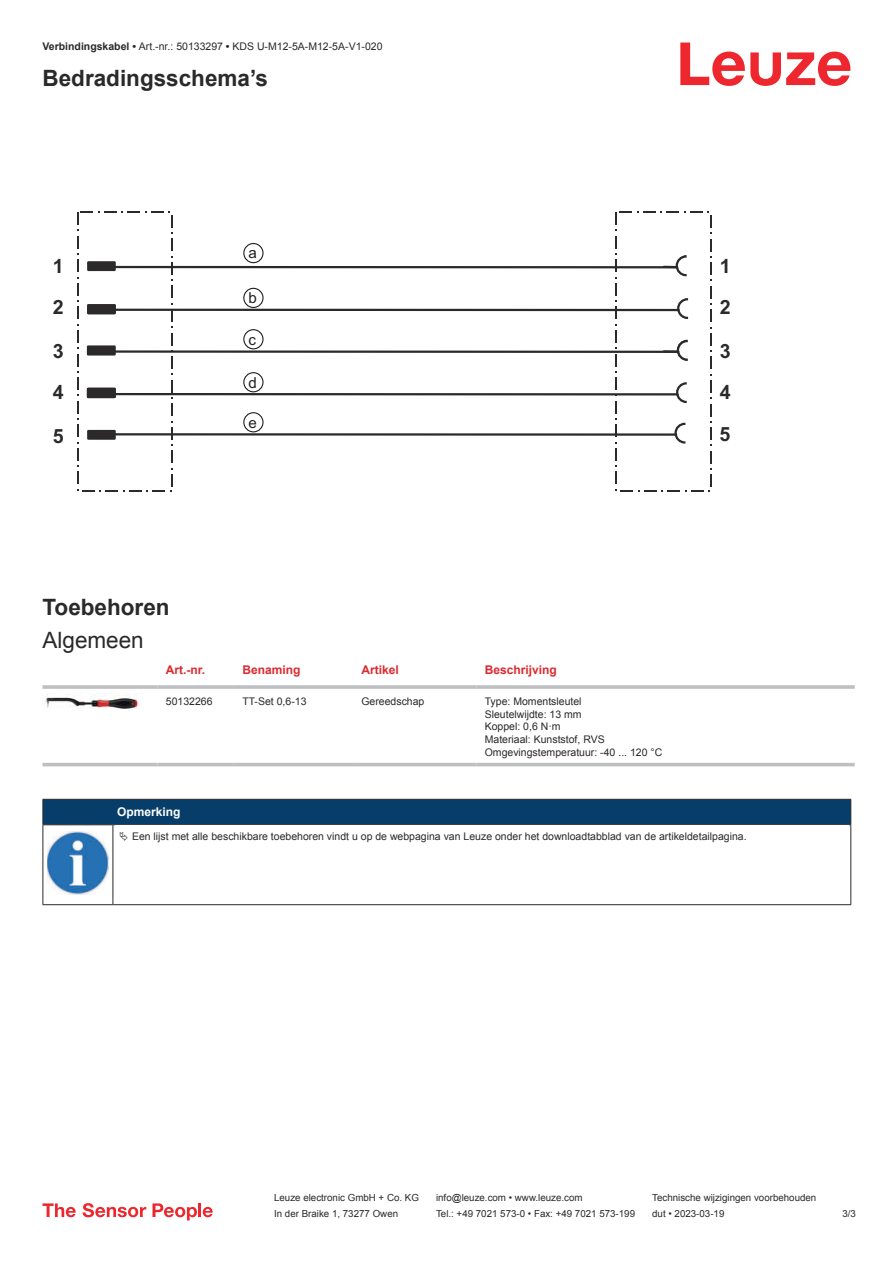
<style>
.page{position:relative;width:893px;height:1263px;background:#fff}
.page>*{position:absolute;margin:0;border:0;box-sizing:border-box;transform-origin:0 0}
.t1{font:700 22.5px "Arial";color:#2b292a}
.t2{font:22.5px "Arial";color:#2b292a}
.t3{font:700 19.65px "Arial";color:#2b292a}
.t4{font:15.15px "Arial";color:#1f2020}
.t5{font:700 12px "Arial";color:#db2a30}
.t6{font:700 12px "Arial";color:#fff}
.t7{font:10.5px/12.6px "Arial";color:#2b292a}
.t8{font:9.75px "Arial";color:#2b292a}
.s1{font-weight:700}
</style>
<div class="page">
<svg style="left:680px;top:43px;width:170px;height:43px"></svg>
<svg style="left:43px;top:762px;width:812px;height:5px;fill:#efeff0"></svg>
<hr style="left:43px;top:685px;width:114px;height:4px;background:#bdbfc1">
<hr style="left:157px;top:685px;width:77px;height:4px;background:#c8cacb">
<hr style="left:234px;top:685px;width:119px;height:4px;background:#c3c5c6">
<hr style="left:353px;top:685px;width:123px;height:4px;background:#bdbfc1">
<hr style="left:476px;top:685px;width:379px;height:4px;background:#c8cacb">
<hr style="left:43px;top:763px;width:114px;height:3px;background:#bdbfc1">
<hr style="left:157px;top:763px;width:77px;height:3px;background:#bdbfc1">
<hr style="left:234px;top:763px;width:119px;height:3px;background:#bdbfc1">
<hr style="left:353px;top:763px;width:123px;height:3px;background:#bdbfc1">
<hr style="left:476px;top:763px;width:379px;height:3px;background:#bdbfc1">
<img style="left:43px;top:693px;width:96px;height:16px">
<div style="left:43px;top:799px;width:808px;height:26px;background:#063d69"></div>
<hr style="left:113px;top:824px;width:738px;height:1px;background:#2b292a">
<hr style="left:43px;top:825px;width:1px;height:75px;background:#2b292a">
<hr style="left:113px;top:825px;width:1px;height:75px;background:#2b292a">
<hr style="left:850px;top:825px;width:1px;height:75px;background:#2b292a">
<hr style="left:43px;top:904px;width:70px;height:1px;background:#2b292a">
<hr style="left:113px;top:904px;width:738px;height:1px;background:#2b292a">
<img style="left:47px;top:831px;width:61px;height:63px">
<svg style="left:43px;top:1203px;width:33px;height:14px"></svg>
<svg style="left:83px;top:1203px;width:63px;height:14px"></svg>
<svg style="left:153px;top:1203px;width:44px;height:17px"></svg>
<hr style="left:198px;top:1203px;width:3px;height:14px;background:#ed272d">
<svg style="left:203px;top:1207px;width:10px;height:10px"></svg>
<svg style="left:77px;top:212px;width:96px;height:279px"></svg>
<hr style="left:103px;top:309px;width:576px;height:2px;background:#2b292a">
<div style="left:88px;top:305px;width:27px;height:8px;background:#2b292a"></div>
<div style="left:87px;top:304px;width:29px;height:10px;border:2px solid #2b292a"></div>
<hr style="left:98px;top:393px;width:580px;height:2px;background:#2b292a">
<div style="left:88px;top:389px;width:27px;height:8px;background:#2b292a"></div>
<div style="left:87px;top:388px;width:29px;height:10px;border:2px solid #2b292a"></div>
<div style="left:88px;top:262px;width:27px;height:8px;background:#2b292a"></div>
<div style="left:87px;top:261px;width:29px;height:10px;border:2px solid #2b292a"></div>
<div style="left:88px;top:431px;width:27px;height:8px;background:#2b292a"></div>
<div style="left:87px;top:430px;width:29px;height:10px;border:2px solid #2b292a"></div>
<svg style="left:615px;top:212px;width:97px;height:279px"></svg>
<div style="left:677px;top:257px;width:18px;height:18px;background:#fff;border-radius:50%"></div>
<div style="left:676px;top:255px;width:20px;height:21px;border:2px solid #2b292a;border-radius:50%"></div>
<div style="left:688px;top:251px;width:15px;height:29px;background:#fff"></div>
<hr style="left:102px;top:266px;width:575px;height:2px;background:#2b292a">
<div style="left:678px;top:341px;width:18px;height:19px;background:#fff;border-radius:50%"></div>
<div style="left:677px;top:340px;width:21px;height:21px;border:2px solid #2b292a;border-radius:50%"></div>
<div style="left:689px;top:336px;width:16px;height:29px;background:#fff"></div>
<hr style="left:103px;top:350px;width:575px;height:3px;background:#2b292a">
<svg style="left:676px;top:424px;width:18px;height:18px"></svg>
<div style="left:674px;top:423px;width:21px;height:21px;border:2px solid #2b292a;border-radius:50%"></div>
<div style="left:687px;top:418px;width:15px;height:29px;background:#fff"></div>
<hr style="left:101px;top:433px;width:575px;height:3px;background:#2b292a">
<div style="left:243px;top:243px;width:21px;height:20px;border:1px solid #1e2020;border-radius:50%"></div>
<div style="left:243px;top:288px;width:21px;height:20px;border:1px solid #1e2020;border-radius:50%"></div>
<div style="left:243px;top:329px;width:21px;height:20px;border:1px solid #1e2020;border-radius:50%"></div>
<div style="left:243px;top:372px;width:21px;height:20px;border:1px solid #1e2020;border-radius:50%"></div>
<div style="left:243px;top:412px;width:21px;height:20px;border:1px solid #1e2020;border-radius:50%"></div>
<p class="t7" style="left:43px;top:41px;width:341px"><span class="s1">Verbindingskabel •</span> Art.-nr.: 50133297 <span class="s1">•</span> KDS U-M12-5A-M12-5A-V1-020</p>
<h1 class="t1" style="left:43px;top:70px;width:227px">Bedradingsschema’s</h1>
<h3 class="t4" style="left:249px;top:244px;width:10px">a</h3>
<h3 class="t4" style="left:249px;top:289px;width:10px">b</h3>
<h3 class="t4" style="left:249px;top:330px;width:9px">c</h3>
<h3 class="t4" style="left:249px;top:373px;width:10px">d</h3>
<h3 class="t4" style="left:249px;top:413px;width:10px">e</h3>
<h2 class="t3" style="left:53px;top:254px;width:12px">1</h2>
<h2 class="t3" style="left:720px;top:254px;width:12px">1</h2>
<h2 class="t3" style="left:53px;top:296px;width:12px">2</h2>
<h2 class="t3" style="left:720px;top:296px;width:12px">2</h2>
<h2 class="t3" style="left:53px;top:340px;width:12px">3</h2>
<h2 class="t3" style="left:720px;top:340px;width:12px">3</h2>
<h2 class="t3" style="left:53px;top:381px;width:12px">4</h2>
<h2 class="t3" style="left:720px;top:381px;width:12px">4</h2>
<h2 class="t3" style="left:53px;top:425px;width:12px">5</h2>
<h2 class="t3" style="left:720px;top:423px;width:12px">5</h2>
<h1 class="t1" style="left:43px;top:598px;width:129px">Toebehoren</h1>
<h1 class="t2" style="left:43px;top:632px;width:103px">Algemeen</h1>
<p class="t5" style="left:166px;top:666px;width:41px">Art.-nr.</p>
<p class="t5" style="left:242px;top:666px;width:60px">Benaming</p>
<p class="t5" style="left:361px;top:666px;width:39px">Artikel</p>
<p class="t5" style="left:485px;top:666px;width:74px">Beschrijving</p>
<p class="t7" style="left:166px;top:696px;width:48px">50132266</p>
<p class="t7" style="left:242px;top:696px;width:66px">TT-Set 0,6-13</p>
<p class="t7" style="left:361px;top:696px;width:65px">Gereedschap</p>
<p class="t7" style="left:485px;top:696px;width:179px">Type: Momentsleutel<br>Sleutelwijdte: 13 mm<br>Koppel: 0,6 N·m<br>Materiaal: Kunststof, RVS<br>Omgevingstemperatuur: -40 ... 120 °C</p>
<p class="t6" style="left:117px;top:807px;width:65px">Opmerking</p>
<p class="t7" style="left:132px;top:830px;width:616px">Een lijst met alle beschikbare toebehoren vindt u op de webpagina van Leuze onder het downloadtabblad van de artikeldetailpagina.</p>
<p class="t8" style="left:274px;top:1194px;width:146px">Leuze electronic GmbH + Co. KG</p>
<p class="t8" style="left:436px;top:1194px;width:148px">info@leuze.com • www.leuze.com</p>
<p class="t8" style="left:652px;top:1194px;width:166px">Technische wijzigingen voorbehouden</p>
<p class="t8" style="left:274px;top:1210px;width:126px">In der Braike 1, 73277 Owen</p>
<p class="t8" style="left:436px;top:1210px;width:201px">Tel.: +49 7021 573-0 • Fax: +49 7021 573-199</p>
<p class="t8" style="left:652px;top:1210px;width:74px">dut • 2023-03-19</p>
<p class="t8" style="left:842px;top:1210px;width:15px">3 /3</p>
</div>
